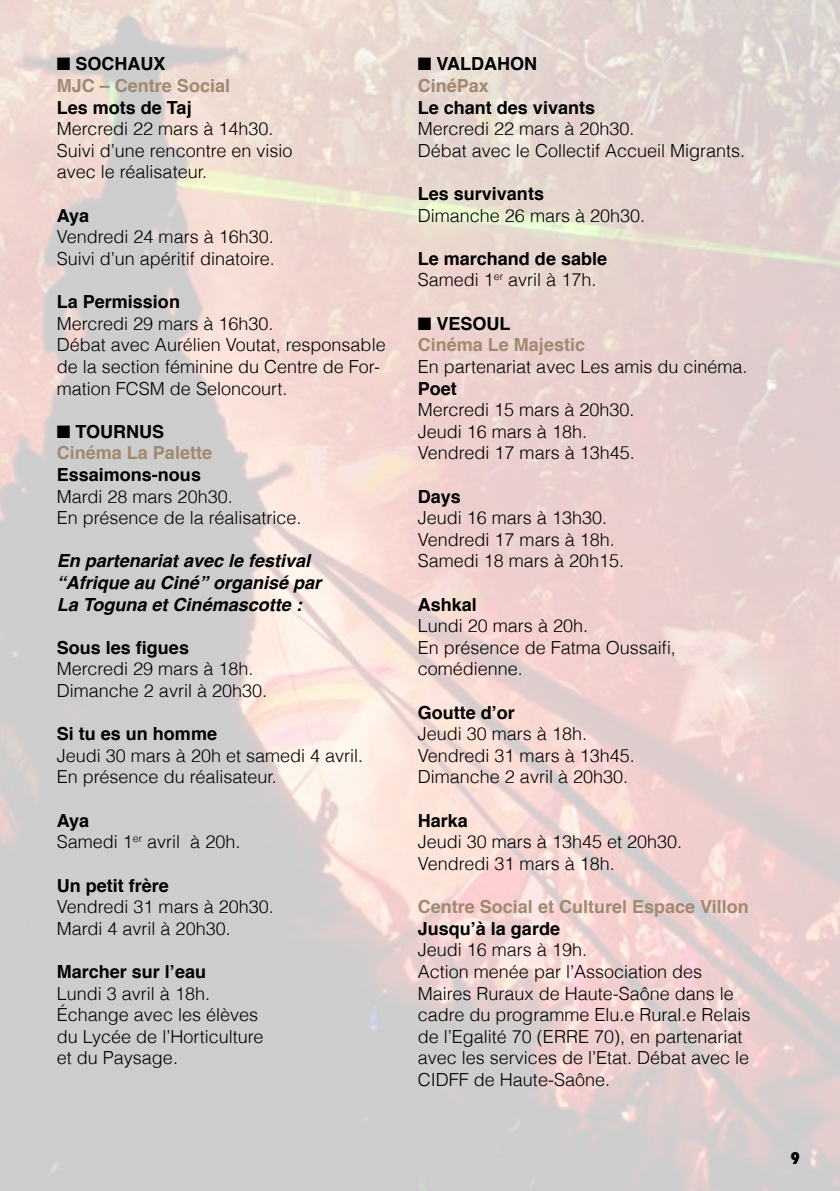
<style>
.page{position:relative;width:840px;height:1191px;background:#fff}
.page>*{position:absolute;margin:0;border:0;box-sizing:border-box;transform-origin:0 0}
.t1{font:300 18px/21.6px "Helvetica";color:#000}
.t2{font:700 18px/21.6px "Helvetica";color:#000}
.t3{font:700 18px/21.6px "Helvetica";color:#a18870}
.t4{font:italic 700 18px/21.6px "Helvetica";color:#000}
.t5{font:800 condensed 16px "Futura";color:#000}
.s1{color:#000}
.s2{font-weight:700}
.s3{color:#a18870}
.s4{font-weight:300}
</style>
<div class="page">
<p class="t3" style="left:57px;top:53px;width:175px"><span class="s1">■ SOCHAUX<br></span>MJC – Centre Social</p>
<p class="t2" style="left:57px;top:97px;width:136px">Les mots de Taj</p>
<p class="t1" style="left:57px;top:118px;width:237px">Mercredi 22 mars à 14h30.<br>Suivi d’une rencontre en visio avec le réalisateur.</p>
<p class="t2" style="left:57px;top:205px;width:34px">Aya</p>
<p class="t1" style="left:57px;top:226px;width:219px">Vendredi 24 mars à 16h30.<br>Suivi d’un apéritif dinatoire.</p>
<p class="t2" style="left:57px;top:291px;width:125px">La Permission</p>
<p class="t1" style="left:57px;top:312px;width:330px">Mercredi 29 mars à 16h30.<br>Débat avec Aurélien Voutat, responsable de la section féminine du Centre de For&shy;mation FCSM de Seloncourt.</p>
<p class="t3" style="left:57px;top:421px;width:157px"><span class="s1">■ TOURNUS<br></span>Cinéma La Palette</p>
<p class="t2" style="left:57px;top:464px;width:146px">Essaimons-nous</p>
<p class="t1" style="left:57px;top:485px;width:246px">Mardi 28 mars 20h30.<br>En présence de la réalisatrice.</p>
<p class="t4" style="left:57px;top:550px;width:266px">En partenariat avec le festival “Afrique au Ciné” organisé par<br>La Toguna et Cinémascotte :</p>
<p class="t2" style="left:57px;top:637px;width:134px">Sous les figues</p>
<p class="t1" style="left:57px;top:658px;width:212px">Mercredi 29 mars à 18h.<br>Dimanche 2 avril à 20h30.</p>
<p class="t2" style="left:57px;top:723px;width:162px">Si tu es un homme</p>
<p class="t1" style="left:57px;top:744px;width:308px">Jeudi 30 mars à 20h et samedi 4 avril.<br>En présence du réalisateur.</p>
<p class="t1" style="left:57px;top:809px;width:185px"><span class="s2">Aya<br></span>Samedi 1<sup>er</sup> avril à 20h.</p>
<p class="t2" style="left:57px;top:874px;width:114px">Un petit frère</p>
<p class="t1" style="left:57px;top:895px;width:218px">Vendredi 31 mars à 20h30.<br>Mardi 4 avril à 20h30.</p>
<p class="t2" style="left:57px;top:961px;width:151px">Marcher sur l’eau</p>
<p class="t1" style="left:57px;top:982px;width:208px">Lundi 3 avril à 18h.<br>Échange avec les élèves du Lycée de l’Horticulture et du Paysage.</p>
<p class="t2" style="left:417px;top:53px;width:121px">■ VALDAHON<br><span class="s3">CinéPax</span></p>
<p class="t2" style="left:417px;top:97px;width:179px">Le chant des vivants</p>
<p class="t1" style="left:417px;top:118px;width:329px">Mercredi 22 mars à 20h30.<br>Débat avec le Collectif Accueil Migrants.</p>
<p class="t2" style="left:417px;top:183px;width:128px">Les survivants</p>
<p class="t1" style="left:417px;top:204px;width:229px">Dimanche 26 mars à 20h30.</p>
<p class="t2" style="left:417px;top:248px;width:191px">Le marchand de sable<br><span class="s4">Samedi 1</span><sup>er</sup> <span class="s4">avril à 17h.</span></p>
<p class="t3" style="left:417px;top:313px;width:169px"><span class="s1">■ VESOUL<br></span>Cinéma Le Majestic</p>
<p class="t1" style="left:417px;top:355px;width:331px">En partenariat avec Les amis du cinéma.</p>
<p class="t2" style="left:417px;top:377px;width:41px">Poet</p>
<p class="t1" style="left:417px;top:399px;width:218px">Mercredi 15 mars à 20h30.<br>Jeudi 16 mars à 18h.<br>Vendredi 17 mars à 13h45.</p>
<p class="t2" style="left:417px;top:485px;width:45px">Days</p>
<p class="t1" style="left:417px;top:507px;width:208px">Jeudi 16 mars à 13h30.<br>Vendredi 17 mars à 18h.<br>Samedi 18 mars à 20h15.</p>
<p class="t2" style="left:417px;top:593px;width:61px">Ashkal</p>
<p class="t1" style="left:417px;top:615px;width:259px">Lundi 20 mars à 20h.<br>En présence de Fatma Oussaifi, comédienne.</p>
<p class="t2" style="left:417px;top:701px;width:99px">Goutte d’or</p>
<p class="t1" style="left:417px;top:723px;width:218px">Jeudi 30 mars à 18h.<br>Vendredi 31 mars à 13h45.<br>Dimanche 2 avril à 20h30.</p>
<p class="t2" style="left:417px;top:809px;width:52px">Harka</p>
<p class="t1" style="left:417px;top:831px;width:266px">Jeudi 30 mars à 13h45 et 20h30.<br>Vendredi 31 mars à 18h.</p>
<p class="t3" style="left:417px;top:896px;width:332px">Centre Social et Culturel Espace Villon</p>
<p class="t2" style="left:417px;top:917px;width:144px">Jusqu’à la garde</p>
<p class="t1" style="left:417px;top:939px;width:334px">Jeudi 16 mars à 19h.<br>Action menée par l’Association des Maires Ruraux de Haute-Saône dans le cadre du programme Elu.e Rural.e Relais de l’Egalité 70 (ERRE 70), en partenariat avec les services de l’Etat. Débat avec le CIDFF de Haute-Saône.</p>
<p class="t5" style="left:789px;top:1147px;width:11px">9</p>
</div>
